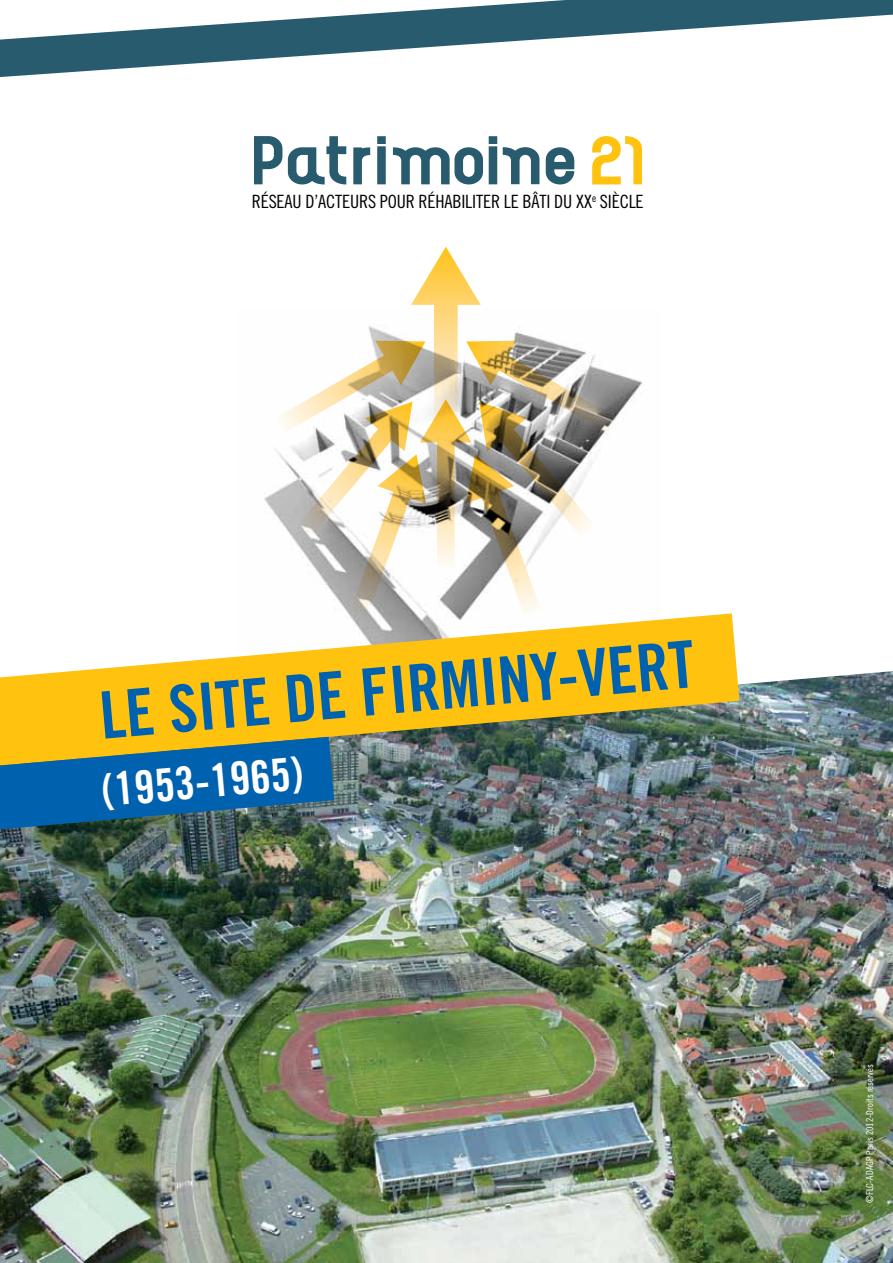
<style>
.page{position:relative;width:893px;height:1263px;background:#fff}
.page>*{position:absolute;margin:0;border:0;box-sizing:border-box;transform-origin:0 0}
.t1{font:65.4px "Trade Gothic Bold Cond Twenty";color:#0061af}
.t2{font:45.6px "Trade Gothic Bold Cond Twenty";color:#fff}
.t3{font:18.3px "Trade Gothic Cond Eighteen";letter-spacing:-.01em;color:#000}
.t4{font:9.75px "Trade Gothic Cond Eighteen";color:#fff}
</style>
<div class="page">
<img style="left:264px;top:374px;width:380px;height:139px">
<svg style="left:274px;top:247px;width:343px;height:366px"></svg>
<svg style="left:592px;top:136px;width:50px;height:48px"></svg>
<svg style="left:254px;top:136px;width:320px;height:48px"></svg>
<img style="left:0;top:671px;width:893px;height:592px">
<svg style="left:0;top:613px;width:739px;height:152px;fill:#ffc20e"></svg>
<svg style="left:0;top:737px;width:334px;height:92px"></svg>
<svg style="left:0;top:0;width:893px;height:77px"></svg>
<p class="t3" style="left:252px;top:191px;width:393px">RÉSEAU D’ACTEURS POUR R ÉHABILITER LE BÂTI DU XX<sup>E</sup> SIÈCLE</p>
<h1 class="t1" style="left:97px;top:676px;width:598px;rotate:-5deg">LE SITE DE FIRMINY-VERT</h1>
<h2 class="t2" style="left:99px;top:763px;width:204px;rotate:-5deg">(1953-1965)</h2>
<p class="t4" style="left:864px;top:1203px;width:140px;rotate:-90deg">©FLC-ADAGP PARIS 2012-DROITS RÉSERVÉS</p>
</div>
